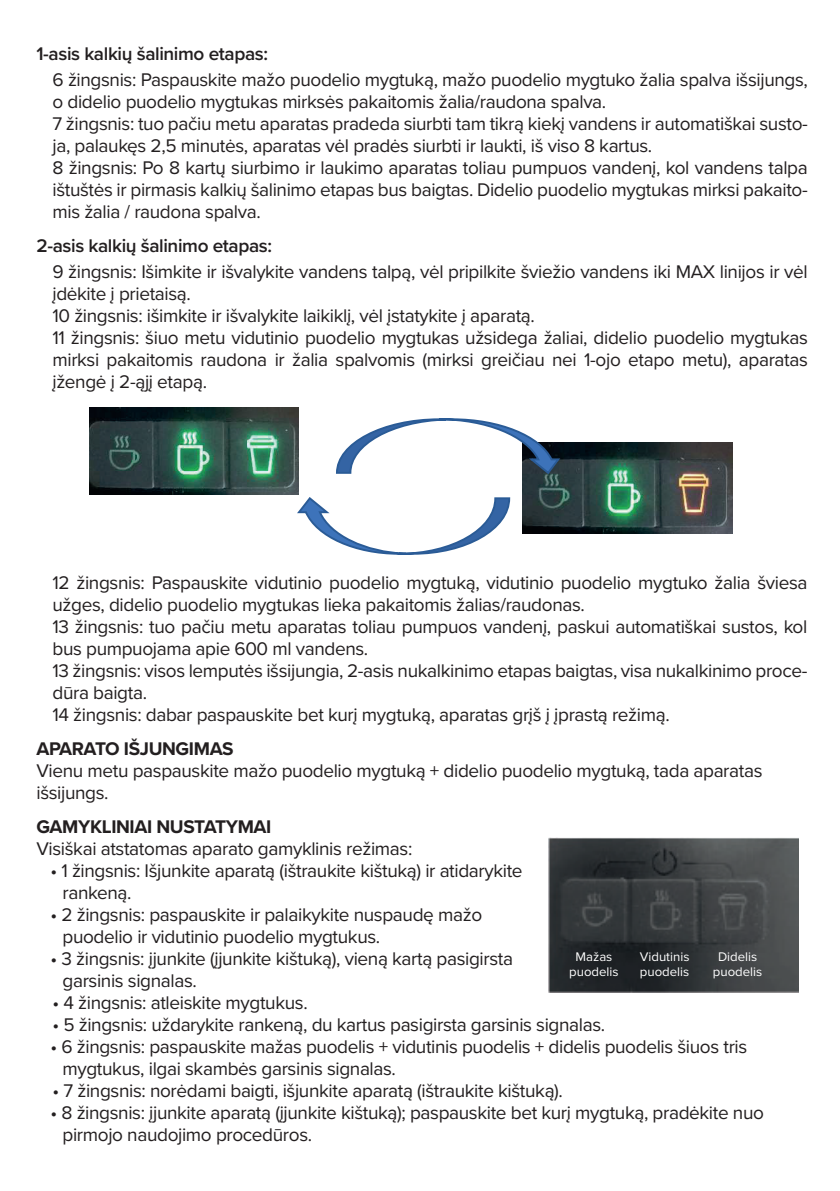
<style>
.page{position:relative;width:840px;height:1191px;background:#fff}
.page>*{position:absolute;margin:0;border:0;box-sizing:border-box;transform-origin:0 0}
.t1{font:19px/22px "Proxima Nova";letter-spacing:-.02em;color:#231f20}
.t2{font:600 19px "Proxima Nova";letter-spacing:-.02em;color:#231f20}
.t3{font:700 19px "Proxima Nova";letter-spacing:-.02em;color:#231f20}
.t4{font:13px/14.6px "Proxima Nova";color:#fff;text-align:center}
</style>
<div class="page">
<img style="left:90px;top:407px;width:208px;height:87px">
<img style="left:522px;top:443px;width:209px;height:90px">
<svg style="left:336px;top:418px;width:225px;height:57px"></svg>
<svg style="left:297px;top:497px;width:214px;height:58px"></svg>
<img style="left:548px;top:837px;width:250px;height:155px">
<p class="t2" style="left:36px;top:40px;width:233px">1-asis kalkių šalinimo etapas:</p>
<p class="t1" style="left:52px;top:68px;width:756px">6 žingsnis: Paspauskite mažo puodelio mygtuką, mažo puodelio mygtuko žalia spalva išsijungs, o didelio puodelio mygtukas mirksės pakaitomis žalia/raudona spalva.<br>7 žingsnis: tuo pačiu metu aparatas pradeda siurbti tam tikrą kiekį vandens ir automatiškai susto&shy;ja, palaukęs 2,5 minutės, aparatas vėl pradės siurbti ir laukti, iš viso 8 kartus.<br>8 žingsnis: Po 8 kartų siurbimo ir laukimo aparatas toliau pumpuos vandenį, kol vandens talpa ištuštės ir pirmasis kalkių šalinimo etapas bus baigtas. Didelio puodelio mygtukas mirksi pakaito&shy;mis žalia / raudona spalva.</p>
<p class="t2" style="left:36px;top:232px;width:237px">2-asis kalkių šalinimo etapas:</p>
<p class="t1" style="left:52px;top:260px;width:756px">9 žingsnis: Išimkite ir išvalykite vandens talpą, vėl pripilkite šviežio vandens iki MAX linijos ir vėl įdėkite į prietaisą.<br>10 žingsnis: išimkite ir išvalykite laikiklį, vėl įstatykite į aparatą.<br>11 žingsnis: šiuo metu vidutinio puodelio mygtukas užsidega žaliai, didelio puodelio mygtukas mirksi pakaitomis raudona ir žalia spalvomis (mirksi greičiau nei 1-ojo etapo metu), aparatas įžengė į 2-ąjį etapą.</p>
<p class="t1" style="left:52px;top:570px;width:756px">12 žingsnis: Paspauskite vidutinio puodelio mygtuką, vidutinio puodelio mygtuko žalia šviesa užges, didelio puodelio mygtukas lieka pakaitomis žalias/raudonas.<br>13 žingsnis: tuo pačiu metu aparatas toliau pumpuos vandenį, paskui automatiškai sustos, kol bus pumpuojama apie 600 ml vandens.<br>13 žingsnis: visos lemputės išsijungia, 2-asis nukalkinimo etapas baigtas, visa nukalkinimo proce&shy;dūra baigta.<br>14 žingsnis: dabar paspauskite bet kurį mygtuką, aparatas grįš į įprastą režimą.</p>
<p class="t3" style="left:36px;top:734px;width:198px">APARATO IŠJUNGIMAS</p>
<p class="t1" style="left:36px;top:758px;width:727px">Vienu metu paspauskite mažo puodelio mygtuką + didelio puodelio mygtuką, tada aparatas išsijungs.</p>
<p class="t3" style="left:36px;top:812px;width:236px">GAMYKLINIAI NUSTATYMAI</p>
<p class="t1" style="left:36px;top:836px;width:377px">Visiškai atstatomas aparato gamyklinis režimas:</p>
<p class="t1" style="left:62px;top:858px;width:461px;text-indent:-12px">• 1 žingsnis: Išjunkite aparatą (ištraukite kištuką) ir atidarykite rankeną.</p>
<p class="t1" style="left:62px;top:902px;width:421px;text-indent:-12px">• 2 žingsnis: paspauskite ir palaikykite nuspaudę mažo puodelio ir vidutinio puodelio mygtukus.</p>
<p class="t1" style="left:62px;top:946px;width:452px;text-indent:-12px">• 3 žingsnis: įjunkite (įjunkite kištuką), vieną kartą pasigirsta garsinis signalas.</p>
<p class="t1" style="left:52px;top:990px;width:256px">• 4 žingsnis: atleiskite mygtukus.</p>
<p class="t1" style="left:52px;top:1012px;width:554px">• 5 žingsnis: uždarykite rankeną, du kartus pasigirsta garsinis signalas.</p>
<p class="t1" style="left:62px;top:1034px;width:686px;text-indent:-12px">• 6 žingsnis: paspauskite mažas puodelis + vidutinis puodelis + didelis puodelis šiuos tris mygtukus, ilgai skambės garsinis signalas.</p>
<p class="t1" style="left:52px;top:1078px;width:511px">• 7 žingsnis: norėdami baigti, išjunkite aparatą (ištraukite kištuką).</p>
<p class="t1" style="left:62px;top:1100px;width:702px;text-indent:-12px">• 8 žingsnis: įjunkite aparatą (įjunkite kištuką); paspauskite bet kurį mygtuką, pradėkite nuo pirmojo naudojimo procedūros.</p>
<p class="t4" style="left:569px;top:948px;width:51px">Mažas puodelis</p>
<p class="t4" style="left:639px;top:949px;width:51px;text-align:left">Vidutinis puodelis</p>
<p class="t4" style="left:712px;top:949px;width:51px">Didelis puodelis</p>
</div>
